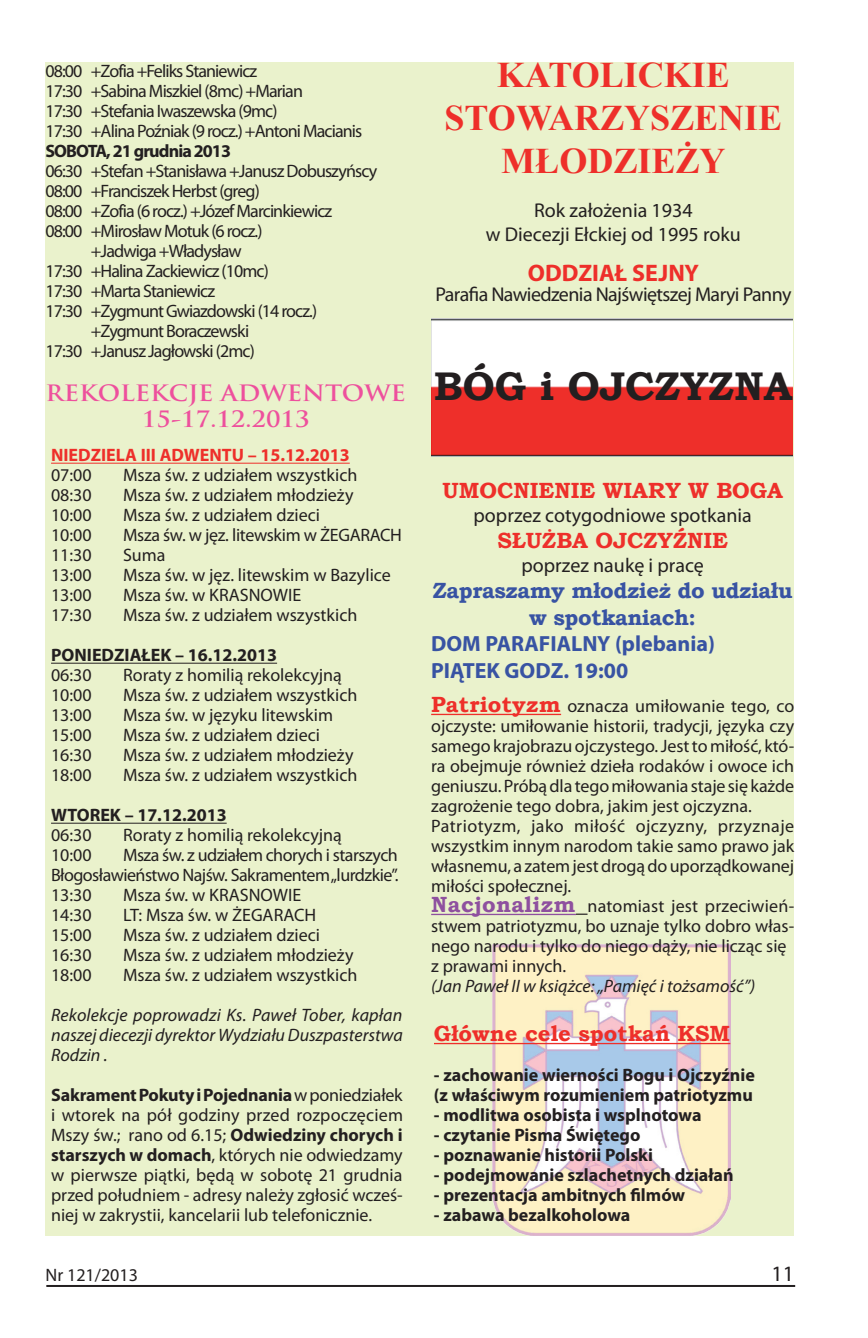
<style>
.page{position:relative;width:868px;height:1338px;background:#fff}
.page>*{position:absolute;margin:0;border:0;box-sizing:border-box;transform-origin:0 0}
.t1{font:700 40px "Bookman Old Style";color:#231f20}
.t2{font:700 36px/43.2px "Times New Roman";color:#ee2f2a;text-align:center}
.t3{font:700 24px "Myriad Pro";color:#ee2f2a}
.t4{font:700 22px "Bookman Old Style";color:#ee2f2a}
.t5{font:700 22px/26.4px "Bookman Old Style";letter-spacing:-.02em;color:#3853a3;text-align:center}
.t6{font:700 22px/26.4px "Myriad Pro";color:#3853a3}
.t7{font:700 22px/26.4px "Trajan Pro";color:#ee509d;text-align:center;scale:1.1 1}
.t8{font:22px "Myriad Pro";color:#231f20}
.t9{font:20px/24px "Myriad Pro";color:#231f20;text-align:center}
.t10{font:20px "Myriad Pro";letter-spacing:-.03em;color:#231f20}
.t11{font:18px/20px "Myriad Pro";color:#231f20;text-align:justify}
.t12{font:18px/20px "Myriad Pro";letter-spacing:-.05em;color:#231f20}
.t13{font:700 18px/20px "Myriad Pro";color:#231f20}
.t14{font:italic 18px/20px "Myriad Pro";color:#231f20;text-align:justify}
.t15{font:700 18px "Myriad Pro";color:#ee2f2a}
.t16{font:18px "Myriad Pro";letter-spacing:-.02em;color:#231f20}
.t17{font:700 18px "Myriad Pro";letter-spacing:-.05em;color:#231f20}
.s1{font-weight:700}
.s2{font-family:"Bookman Old Style";font-weight:700;font-size:22px;color:#ee2f2a}
.s3{font-family:"Bookman Old Style";font-weight:700;font-size:22px;color:#8e509f}
</style>
<div class="page">
<hr style="left:46px;top:1285px;width:749px;height:2px;background:#231f20">
<div style="left:45px;top:62px;width:749px;height:1174px;background:#eaf2cc"></div>
<hr style="left:51px;top:463px;width:299px;height:1px;background:#ee2f2a">
<hr style="left:51px;top:663px;width:226px;height:1px;background:#231f20">
<hr style="left:51px;top:823px;width:176px;height:1px;background:#231f20">
<img style="left:431px;top:319px;width:361px;height:137px">
<img style="left:492px;top:944px;width:238px;height:292px">
<hr style="left:431px;top:714px;width:130px;height:1px;background:#ee2f2a">
<hr style="left:431px;top:914px;width:145px;height:1px;background:#8e509f">
<hr style="left:434px;top:1043px;width:296px;height:1px;background:#ee2f2a">
<p class="t12" style="left:45px;top:60px;width:318px">08:00 +Zofia +Feliks Staniewicz<br>17:30 +Sabina Miszkiel (8mc) +Marian<br>17:30 +Stefania Iwaszewska (9mc)<br>17:30 +Alina Poźniak (9 rocz.) +Antoni Macianis</p>
<p class="t17" style="left:45px;top:139px;width:187px">SOBOTA, 21 grudnia 2013</p>
<p class="t12" style="left:45px;top:160px;width:333px">06:30 +Stefan +Stanisława +Janusz Dobuszyńscy</p>
<p class="t12" style="left:45px;top:180px;width:216px">08:00 +Franciszek Herbst (greg)</p>
<p class="t12" style="left:45px;top:200px;width:288px">08:00 +Zofia (6 rocz.) +Józef Marcinkiewicz</p>
<p class="t12" style="left:45px;top:220px;width:219px">08:00 +Mirosław Motuk (6 rocz.)</p>
<p class="t12" style="left:91px;top:240px;width:152px">+Jadwiga +Władysław</p>
<p class="t12" style="left:45px;top:260px;width:225px">17:30 +Halina Zackiewicz (10mc)</p>
<p class="t12" style="left:45px;top:280px;width:171px">17:30 +Marta Staniewicz</p>
<p class="t12" style="left:45px;top:300px;width:273px">17:30 +Zygmunt Gwiazdowski (14 rocz.)</p>
<p class="t12" style="left:91px;top:320px;width:160px">+Zygmunt Boraczewski</p>
<p class="t12" style="left:45px;top:340px;width:211px">17:30 +Janusz Jagłowski (2mc)</p>
<p class="t7" style="left:46px;top:380px;width:329px">REKOLEKCJE ADWENTOWE<br>15-17.12.2013</p>
<p class="t15" style="left:51px;top:444px;width:300px">NIEDZIELA III ADWENTU – 15.12.2013</p>
<p class="t11" style="left:51px;top:465px;width:42px">07:00</p>
<p class="t11" style="left:123px;top:465px;width:236px">Msza św. z udziałem wszystkich</p>
<p class="t11" style="left:51px;top:485px;width:42px">08:30</p>
<p class="t11" style="left:123px;top:485px;width:232px">Msza św. z udziałem młodzieży</p>
<p class="t11" style="left:51px;top:505px;width:42px">10:00</p>
<p class="t11" style="left:123px;top:505px;width:198px">Msza św. z udziałem dzieci</p>
<p class="t11" style="left:51px;top:525px;width:42px">10:00</p>
<p class="t16" style="left:123px;top:524px;width:280px">Msza św. w jęz. litewskim w ŻEGARACH</p>
<p class="t11" style="left:51px;top:545px;width:42px">11:30</p>
<p class="t11" style="left:123px;top:545px;width:44px">Suma</p>
<p class="t11" style="left:51px;top:565px;width:42px">13:00</p>
<p class="t11" style="left:123px;top:565px;width:269px">Msza św. w jęz. litewskim w Bazylice</p>
<p class="t11" style="left:51px;top:585px;width:42px">13:00</p>
<p class="t11" style="left:123px;top:585px;width:180px">Msza św. w KRASNOWIE</p>
<p class="t11" style="left:51px;top:605px;width:42px">17:30</p>
<p class="t11" style="left:123px;top:605px;width:236px">Msza św. z udziałem wszystkich</p>
<p class="t13" style="left:51px;top:645px;width:227px">PONIEDZIAŁEK – 16.12.2013</p>
<p class="t11" style="left:51px;top:665px;width:42px">06:30</p>
<p class="t11" style="left:123px;top:665px;width:220px">Roraty z homilią rekolekcyjną</p>
<p class="t11" style="left:51px;top:685px;width:42px">10:00</p>
<p class="t11" style="left:123px;top:685px;width:236px">Msza św. z udziałem wszystkich</p>
<p class="t11" style="left:51px;top:705px;width:42px">13:00</p>
<p class="t11" style="left:123px;top:705px;width:211px">Msza św. w języku litewskim</p>
<p class="t11" style="left:51px;top:725px;width:42px">15:00</p>
<p class="t11" style="left:123px;top:725px;width:198px">Msza św. z udziałem dzieci</p>
<p class="t11" style="left:51px;top:745px;width:42px">16:30</p>
<p class="t11" style="left:123px;top:745px;width:232px">Msza św. z udziałem młodzieży</p>
<p class="t11" style="left:51px;top:765px;width:42px">18:00</p>
<p class="t11" style="left:123px;top:765px;width:236px">Msza św. z udziałem wszystkich</p>
<p class="t13" style="left:51px;top:805px;width:177px">WTOREK – 17.12.2013</p>
<p class="t11" style="left:51px;top:825px;width:42px">06:30</p>
<p class="t11" style="left:123px;top:825px;width:220px">Roraty z homilią rekolekcyjną</p>
<p class="t11" style="left:51px;top:845px;width:42px">10:00</p>
<p class="t11" style="left:51px;top:845px;width:349px;text-indent:72px">Msza św. z udziałem chorych i starszych Błogosławieństwo Najśw. Sakramentem „lurdzkie”.<br>13:30</p>
<p class="t11" style="left:123px;top:885px;width:180px">Msza św. w KRASNOWIE</p>
<p class="t11" style="left:51px;top:905px;width:42px">14:30</p>
<p class="t11" style="left:123px;top:905px;width:195px">LT: Msza św. w ŻEGARACH</p>
<p class="t11" style="left:51px;top:925px;width:42px">15:00</p>
<p class="t11" style="left:123px;top:925px;width:198px">Msza św. z udziałem dzieci</p>
<p class="t11" style="left:51px;top:945px;width:42px">16:30</p>
<p class="t11" style="left:123px;top:945px;width:232px">Msza św. z udziałem młodzieży</p>
<p class="t11" style="left:51px;top:965px;width:42px">18:00</p>
<p class="t11" style="left:123px;top:965px;width:236px">Msza św. z udziałem wszystkich</p>
<p class="t14" style="left:51px;top:1005px;width:353px">Rekolekcje poprowadzi Ks. Paweł Tober, kapłan naszej diecezji dyrektor Wydziału Duszpasterstwa Rodzin .</p>
<p class="t11" style="left:51px;top:1085px;width:353px"><span class="s1">Sakrament Pokuty i Pojednania</span> w poniedziałek i wtorek na pół godziny przed rozpoczęciem Mszy św.; rano od 6.15; <span class="s1">Odwiedziny chorych i starszych w domach</span>, których nie odwiedzamy w pierwsze piątki, będą w sobotę 21 grudnia przed południem - adresy należy zgłosić wcześ&shy;niej w zakrystii, kancelarii lub telefonicznie.</p>
<h2 class="t2" style="left:444px;top:52px;width:339px">KATOLICKIE<br>STOWARZYSZENIE<br>MŁODZIEŻY</h2>
<p class="t9" style="left:486px;top:198px;width:256px">Rok założenia 1934<br>w Diecezji Ełckiej od 1995 roku</p>
<h3 class="t3" style="left:527px;top:257px;width:173px">ODDZIAŁ SEJNY</h3>
<p class="t10" style="left:435px;top:282px;width:357px">Parafia Nawiedzenia Najświętszej Maryi Panny</p>
<h1 class="t1" style="left:434px;top:357px;width:360px">BÓG i OJCZYZNA</h1>
<p class="t4" style="left:442px;top:474px;width:342px">UMOCNIENIE WIARY W BOGA</p>
<p class="t9" style="left:473px;top:503px;width:280px">poprzez cotygodniowe spotkania</p>
<p class="t4" style="left:497px;top:525px;width:232px">SŁUŻBA OJCZYŹNIE</p>
<p class="t9" style="left:521px;top:553px;width:184px">poprzez naukę i pracę</p>
<p class="t5" style="left:433px;top:578px;width:361px">Zapraszamy młodzież do udziału w spotkaniach:</p>
<p class="t6" style="left:431px;top:630px;width:285px">DOM PARAFIALNY (plebania)<br>PIĄTEK GODZ. 19:00</p>
<p class="t11" style="left:431px;top:695px;width:364px;text-align:left"><span class="s2">Patriotyzm</span> oznacza umiłowanie tego, co ojczyste: umiłowanie historii, tradycji, języka czy samego krajobrazu ojczystego. Jest to miłość, któ&shy;ra obejmuje również dzieła rodaków i owoce ich geniuszu. Próbą dla tego miłowania staje się każde zagrożenie tego dobra, jakim jest ojczyzna.<br>Patriotyzm, jako miłość ojczyzny, przyznaje wszystkim innym narodom takie samo prawo jak własnemu, a zatem jest drogą do uporządkowanej miłości społecznej.<br><span class="s3">Nacjonalizm</span> natomiast jest przeciwień&shy;stwem patriotyzmu, bo uznaje tylko dobro włas&shy;nego narodu i tylko do niego dąży, nie licząc się z prawami innych.</p>
<p class="t14" style="left:431px;top:975px;width:325px">(Jan Paweł II w książce: „Pamięć i tożsamość”)</p>
<p class="t4" style="left:434px;top:1017px;width:298px">Główne cele spotkań KSM</p>
<p class="t13" style="left:434px;top:1064px;width:322px">- zachowanie wierności Bogu i Ojczyźnie (z właściwym rozumieniem patriotyzmu</p>
<p class="t13" style="left:434px;top:1104px;width:269px">- modlitwa osobista i wsplnotowa</p>
<p class="t13" style="left:434px;top:1124px;width:208px">- czytanie Pisma Świętego</p>
<p class="t13" style="left:434px;top:1144px;width:220px">- poznawanie historii Polski</p>
<p class="t13" style="left:434px;top:1164px;width:301px">- podejmowanie szlachetnych działań</p>
<p class="t13" style="left:434px;top:1184px;width:253px">- prezentacja ambitnych filmów</p>
<p class="t13" style="left:434px;top:1204px;width:198px">- zabawa bezalkoholowa</p>
<p class="t11" style="left:45px;top:1265px;width:94px">Nr 121/2013</p>
<p class="t8" style="left:771px;top:1260px;width:24px">11</p>
</div>
